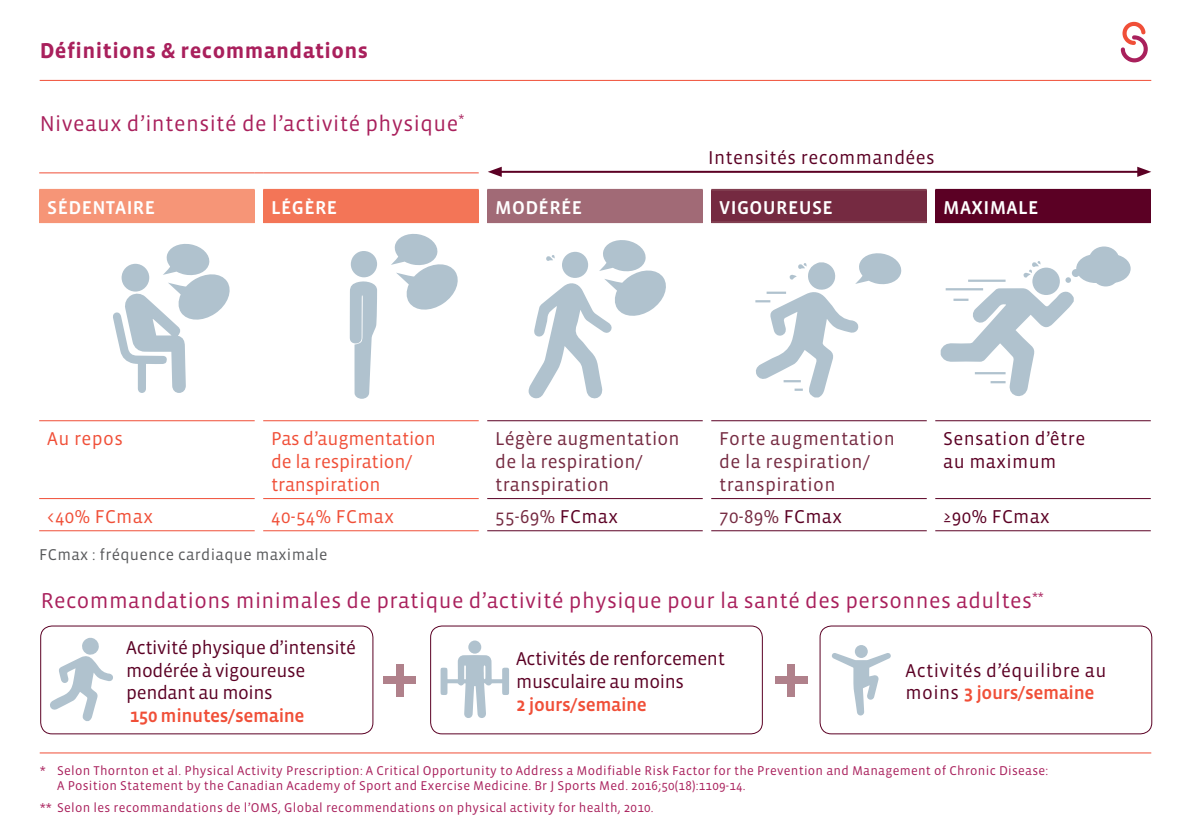
<style>
.page{position:relative;width:1191px;height:840px;background:#fff}
.page>*{position:absolute;margin:0;border:0;box-sizing:border-box;transform-origin:0 0}
.t1{font:22px "Vista Sans OT";letter-spacing:.02em;color:#a9205c}
.t2{font:700 22px "Vista Sans OT";letter-spacing:.02em;color:#a9205c}
.t3{font:19px/22.8px "Vista Sans OT";letter-spacing:.02em;color:#752a41}
.t4{font:19px/22.8px "Vista Sans OT";letter-spacing:-.02em;color:#5b0024}
.t5{font:19px/22.8px "Vista Sans OT";letter-spacing:.02em;color:#5b0024}
.t6{font:19px/22.8px "Vista Sans OT";letter-spacing:-.01em;color:#f04f38}
.t7{font:500 19px "Vista Sans OT";letter-spacing:.02em;color:#fff}
.t8{font:500 19px "Vista Sans OT";letter-spacing:-.02em;color:#f04f38}
.t9{font:19px "Vista Sans OT";letter-spacing:.02em;color:#f04f38}
.t10{font:16px "Vista Sans OT";letter-spacing:.02em;color:#58595b}
.t11{font:13px/15.6px "Vista Sans OT";letter-spacing:.02em;color:#a9205c}
.s1{color:#5b0024}
.s2{font-weight:500;color:#f04f38}
</style>
<div class="page">
<div style="left:39px;top:190px;width:216px;height:32px;background:#f69577"></div>
<div style="left:263px;top:190px;width:216px;height:32px;background:#f37557"></div>
<div style="left:487px;top:190px;width:215px;height:32px;background:#a16a76"></div>
<div style="left:711px;top:190px;width:215px;height:32px;background:#752a41"></div>
<div style="left:935px;top:190px;width:215px;height:32px;background:#5b0024"></div>
<hr style="left:39px;top:420px;width:216px;height:1px;background:#f04f38">
<hr style="left:263px;top:420px;width:216px;height:1px;background:#f04f38">
<hr style="left:39px;top:498px;width:216px;height:1px;background:#f04f38">
<hr style="left:263px;top:498px;width:216px;height:1px;background:#f04f38">
<hr style="left:39px;top:530px;width:216px;height:1px;background:#f04f38">
<hr style="left:263px;top:530px;width:216px;height:1px;background:#f04f38">
<hr style="left:39px;top:172px;width:216px;height:1px;background:#f04f38">
<hr style="left:263px;top:172px;width:216px;height:1px;background:#f04f38">
<hr style="left:711px;top:189px;width:215px;height:2px;background:#823f51">
<hr style="left:711px;top:221px;width:215px;height:2px;background:#823f51">
<hr style="left:487px;top:189px;width:215px;height:2px;background:#a16a76">
<hr style="left:487px;top:221px;width:215px;height:2px;background:#a16a76">
<hr style="left:935px;top:189px;width:215px;height:2px;background:#5b0024">
<hr style="left:935px;top:221px;width:215px;height:2px;background:#5b0024">
<hr style="left:263px;top:189px;width:216px;height:2px;background:#f37557">
<hr style="left:263px;top:221px;width:216px;height:2px;background:#f37557">
<hr style="left:39px;top:189px;width:216px;height:2px;background:#f69577">
<hr style="left:39px;top:221px;width:216px;height:2px;background:#f69577">
<hr style="left:487px;top:420px;width:215px;height:1px;background:#5b0024">
<hr style="left:487px;top:498px;width:215px;height:1px;background:#5b0024">
<hr style="left:487px;top:530px;width:215px;height:1px;background:#5b0024">
<hr style="left:711px;top:420px;width:215px;height:1px;background:#5b0024">
<hr style="left:711px;top:498px;width:215px;height:1px;background:#5b0024">
<hr style="left:711px;top:530px;width:215px;height:1px;background:#5b0024">
<hr style="left:935px;top:530px;width:215px;height:1px;background:#5b0024">
<hr style="left:935px;top:420px;width:215px;height:1px;background:#5b0024">
<hr style="left:935px;top:498px;width:215px;height:1px;background:#5b0024">
<hr style="left:40px;top:752px;width:1111px;height:1px;background:#f04f38">
<hr style="left:40px;top:80px;width:1111px;height:1px;background:#f04f38">
<svg style="left:1120px;top:22px;width:27px;height:40px"></svg>
<div style="left:1076px;top:254px;width:39px;height:29px;background:#b0c2ce;border-radius:50%"></div>
<div style="left:1088px;top:246px;width:31px;height:27px;background:#b0c2ce;border-radius:50%"></div>
<div style="left:1092px;top:263px;width:26px;height:23px;background:#b0c2ce;border-radius:50%"></div>
<div style="left:1071px;top:269px;width:8px;height:8px;background:#b0c2ce;border-radius:50%"></div>
<div style="left:1092px;top:254px;width:38px;height:29px;background:#b0c2ce;border-radius:50%"></div>
<svg style="left:940px;top:261px;width:133px;height:135px"></svg>
<hr style="left:498px;top:171px;width:642px;height:2px;background:#5b0024">
<svg style="left:488px;top:167px;width:14px;height:10px"></svg>
<svg style="left:1137px;top:167px;width:14px;height:10px"></svg>
<svg style="left:755px;top:253px;width:147px;height:144px"></svg>
<div style="left:40px;top:625px;width:333px;height:109px;border:1px solid #5b0024;border-radius:11px"></div>
<div style="left:430px;top:625px;width:333px;height:109px;border:1px solid #5b0024;border-radius:11px"></div>
<div style="left:819px;top:625px;width:333px;height:109px;border:1px solid #5b0024;border-radius:11px"></div>
<div style="left:775px;top:676px;width:32px;height:7px;background:#b0818b"></div>
<div style="left:787px;top:664px;width:7px;height:32px;background:#b0818b"></div>
<div style="left:383px;top:676px;width:33px;height:7px;background:#b0818b"></div>
<div style="left:396px;top:664px;width:7px;height:32px;background:#b0818b"></div>
<svg style="left:832px;top:652px;width:59px;height:63px"></svg>
<div style="left:855px;top:644px;width:12px;height:13px;background:#b0c2ce;border-radius:50%"></div>
<svg style="left:440px;top:655px;width:69px;height:62px"></svg>
<div style="left:468px;top:640px;width:13px;height:13px;background:#b0c2ce;border-radius:50%"></div>
<svg style="left:50px;top:637px;width:63px;height:83px"></svg>
<svg style="left:113px;top:244px;width:117px;height:149px"></svg>
<svg style="left:391px;top:234px;width:67px;height:76px"></svg>
<svg style="left:350px;top:281px;width:27px;height:117px"></svg>
<div style="left:351px;top:251px;width:26px;height:26px;background:#b0c2ce;border-radius:50%"></div>
<svg style="left:528px;top:240px;width:138px;height:159px"></svg>
<div style="left:562px;top:251px;width:26px;height:27px;background:#b0c2ce;border-radius:50%"></div>
<h1 class="t2" style="left:40px;top:40px;width:330px">Définitions &amp; recommandations</h1>
<h1 class="t1" style="left:40px;top:112px;width:426px">Niveaux d’intensité de l’activité physique<sup>*</sup></h1>
<h2 class="t5" style="left:708px;top:146px;width:228px">Intensités recommandées</h2>
<h2 class="t7" style="left:47px;top:198px;width:109px">SÉDENTAIRE</h2>
<h2 class="t7" style="left:271px;top:198px;width:68px">LÉGÈRE</h2>
<h2 class="t7" style="left:495px;top:198px;width:88px">MODÉRÉE</h2>
<h2 class="t7" style="left:719px;top:198px;width:115px">VIGOUREUSE</h2>
<h2 class="t7" style="left:943px;top:198px;width:97px">MAXIMALE</h2>
<h2 class="t6" style="left:47px;top:427px;width:77px">Au repos</h2>
<h2 class="t6" style="left:271px;top:427px;width:166px">Pas d’augmentation de la respiration/ transpiration</h2>
<h2 class="t3" style="left:495px;top:427px;width:186px">Légère augmentation de la respiration/ transpiration</h2>
<h2 class="t3" style="left:719px;top:427px;width:177px">Forte augmentation de la respiration/ transpiration</h2>
<h2 class="t5" style="left:943px;top:427px;width:144px">Sensation d’être au maximum</h2>
<h2 class="t6" style="left:47px;top:505px;width:107px">&lt;40% FCmax</h2>
<h2 class="t9" style="left:271px;top:506px;width:124px">40-54% FCmax</h2>
<h2 class="t3" style="left:495px;top:505px;width:124px">55-69% <span class="s1">FCmax</span></h2>
<h2 class="t3" style="left:719px;top:505px;width:124px">70-89% <span class="s1">FCmax</span></h2>
<h2 class="t4" style="left:943px;top:505px;width:108px">≥90% FCmax</h2>
<p class="t10" style="left:39px;top:545px;width:290px">FCmax : fréquence cardiaque maximale</p>
<h1 class="t1" style="left:41px;top:589px;width:1004px">Recommandations minimales de pratique d’activité physique pour la santé des personnes adultes<sup>**</sup></h1>
<h2 class="t4" style="left:126px;top:636px;width:231px">Activité physique d’intensité modérée à vigoureuse pendant au moins</h2>
<h2 class="t8" style="left:130px;top:705px;width:176px">150 minutes/semaine</h2>
<h2 class="t4" style="left:516px;top:647px;width:210px">Activités de renforcement musculaire au moins</h2>
<h2 class="t8" style="left:516px;top:694px;width:132px">2 jours/semaine</h2>
<h2 class="t5" style="left:905px;top:658px;width:202px">Activités d’équilibre au moins <span class="s2">3 jours/semaine</span></h2>
<p class="t11" style="left:57px;top:762px;width:992px;text-indent:-17px">* Selon Thornton et al. Physical Activity Prescription: A Critical Opportunity to Address a Modifiable Risk Factor for the Prevention and Management of Chronic Disease:<br>A Position Statement by the Canadian Academy of Sport and Exercise Medicine. Br J Sports Med. 2016;50(18):1109-14.</p>
<p class="t11" style="left:40px;top:799px;width:615px">** Selon les recommandations de l’OMS, Global recommendations on physical activity for health, 2010.</p>
</div>
